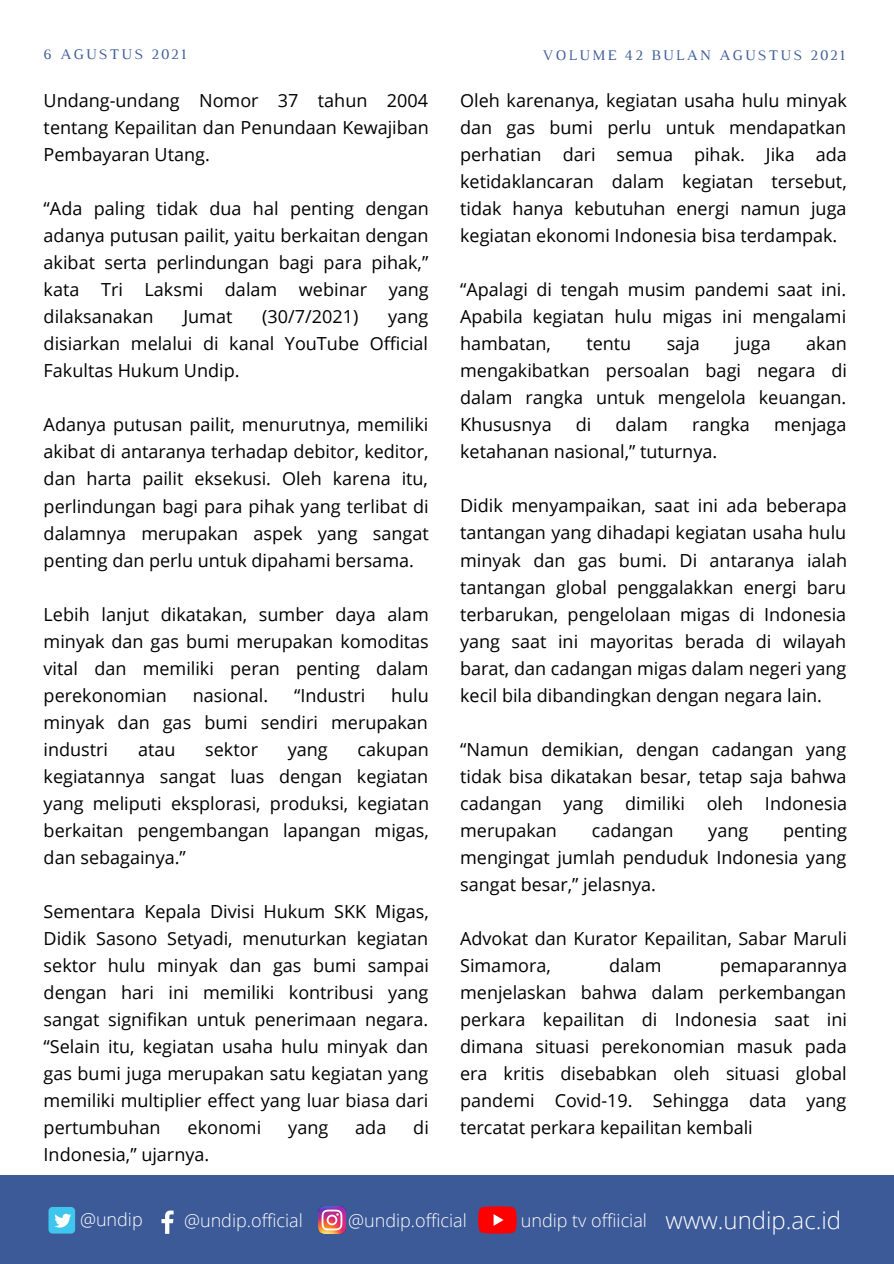
<style>
.page{position:relative;width:894px;height:1264px;background:#fff}
.page>*{position:absolute;margin:0;border:0;box-sizing:border-box;transform-origin:0 0}
.t1{font:300 24px "Open Sans";color:#fff}
.t2{font:18px/27px "Open Sans";color:#000;text-align:justify}
.t3{font:300 18px "Open Sans";color:#fff}
.t4{font:15px "Luthier";letter-spacing:.14em;color:#3d5a98}
</style>
<div class="page">
<div style="left:0;top:1175px;width:893px;height:88px;background:#3d5a98"></div>
<div style="left:48px;top:1206px;width:27px;height:27px;background:#3fc6ee;border-radius:4px"></div>
<svg style="left:54px;top:1213px;width:17px;height:14px"></svg>
<svg style="left:161px;top:1210px;width:12px;height:23px"></svg>
<svg style="left:478px;top:1206px;width:38px;height:27px"></svg>
<img style="left:318px;top:1206px;width:27px;height:27px">
<p class="t4" style="left:44px;top:49px;width:144px">6 AGUSTUS 2021</p>
<p class="t4" style="left:542px;top:49px;width:304px">VOLUME 42 BULAN AGUSTUS 2021</p>
<p class="t2" style="left:44px;top:86px;width:386px">Undang-undang Nomor 37 tahun 2004 tentang Kepailitan dan Penundaan Kewajiban Pembayaran Utang.</p>
<p class="t2" style="left:44px;top:195px;width:386px">“Ada paling tidak dua hal penting dengan adanya putusan pailit, yaitu berkaitan dengan akibat serta perlindungan bagi para pihak,” kata Tri Laksmi dalam webinar yang dilaksanakan</p>
<p class="t2" style="left:183px;top:303px;width:50px">Jumat</p>
<p class="t2" style="left:262px;top:303px;width:97px">(30/7/2021)</p>
<p class="t2" style="left:44px;top:303px;width:386px;text-indent:344px">yang disiarkan melalui di kanal YouTube Official Fakultas Hukum Undip.</p>
<p class="t2" style="left:44px;top:411px;width:386px">Adanya putusan pailit, menurutnya, memiliki akibat di antaranya terhadap debitor, keditor, dan harta pailit eksekusi. Oleh karena itu, perlindungan bagi para pihak yang terlibat di dalamnya merupakan aspek yang sangat penting dan perlu untuk dipahami bersama.</p>
<p class="t2" style="left:44px;top:600px;width:386px">Lebih lanjut dikatakan, sumber daya alam minyak dan gas bumi merupakan komoditas vital dan memiliki peran penting dalam perekonomian</p>
<p class="t2" style="left:44px;top:681px;width:386px;text-indent:347px">hulu minyak dan gas bumi sendiri merupakan industri</p>
<p class="t2" style="left:193px;top:681px;width:77px">nasional.</p>
<p class="t2" style="left:294px;top:681px;width:73px">“Industri</p>
<p class="t2" style="left:44px;top:735px;width:387px;text-indent:314px">cakupan kegiatannya sangat luas dengan kegiatan yang meliputi eksplorasi, produksi, kegiatan berkaitan pengembangan lapangan migas, dan sebagainya.”</p>
<p class="t2" style="left:44px;top:897px;width:386px">Sementara Kepala Divisi Hukum SKK Migas, Didik Sasono Setyadi, menuturkan kegiatan sektor hulu minyak dan gas bumi sampai dengan hari ini memiliki kontribusi yang sangat signifikan untuk penerimaan negara. “Selain itu, kegiatan usaha hulu minyak dan gas bumi juga merupakan satu kegiatan yang memiliki multiplier effect yang luar biasa dari pertumbuhan</p>
<p class="t2" style="left:138px;top:735px;width:39px">atau</p>
<p class="t2" style="left:205px;top:735px;width:54px">sektor</p>
<p class="t2" style="left:288px;top:735px;width:41px">yang</p>
<p class="t2" style="left:187px;top:1113px;width:75px">ekonomi</p>
<p class="t2" style="left:288px;top:1113px;width:41px">yang</p>
<p class="t2" style="left:355px;top:1113px;width:33px">ada</p>
<p class="t2" style="left:413px;top:1113px;width:17px">di</p>
<p class="t2" style="left:44px;top:1140px;width:167px">Indonesia,” ujarnya.</p>
<p class="t2" style="left:460px;top:86px;width:388px">Oleh karenanya, kegiatan usaha hulu minyak dan gas bumi perlu untuk mendapatkan perhatian dari semua pihak. Jika ada ketidaklancaran dalam kegiatan tersebut, tidak hanya kebutuhan energi namun juga kegiatan ekonomi Indonesia bisa terdampak.</p>
<p class="t2" style="left:460px;top:276px;width:387px">“Apalagi di tengah musim pandemi saat ini.<br>Apabila kegiatan hulu migas ini mengalami hambatan,</p>
<p class="t2" style="left:460px;top:330px;width:388px;text-indent:346px">akan mengakibatkan persoalan bagi negara di dalam rangka untuk mengelola keuangan.<br>Khususnya</p>
<p class="t2" style="left:586px;top:330px;width:46px">tentu</p>
<p class="t2" style="left:666px;top:330px;width:35px">saja</p>
<p class="t2" style="left:735px;top:330px;width:37px">juga</p>
<p class="t2" style="left:575px;top:411px;width:17px">di</p>
<p class="t2" style="left:615px;top:411px;width:54px">dalam</p>
<p class="t2" style="left:692px;top:411px;width:59px">rangka</p>
<p class="t2" style="left:773px;top:411px;width:74px">menjaga</p>
<p class="t2" style="left:460px;top:438px;width:258px">ketahanan nasional,” tuturnya.</p>
<p class="t2" style="left:460px;top:492px;width:388px">Didik menyampaikan, saat ini ada beberapa tantangan yang dihadapi kegiatan usaha hulu minyak dan gas bumi. Di antaranya ialah tantangan global penggalakkan energi baru terbarukan, pengelolaan migas di Indonesia yang saat ini mayoritas berada di wilayah barat, dan cadangan migas dalam negeri yang kecil bila dibandingkan dengan negara lain.</p>
<p class="t2" style="left:460px;top:735px;width:388px">“Namun demikian, dengan cadangan yang tidak bisa dikatakan besar, tetap saja bahwa cadangan yang dimiliki oleh Indonesia merupakan</p>
<p class="t2" style="left:591px;top:816px;width:83px">cadangan</p>
<p class="t2" style="left:708px;top:816px;width:41px">yang</p>
<p class="t2" style="left:460px;top:816px;width:388px;text-indent:323px">penting mengingat jumlah penduduk Indonesia yang sangat besar,” jelasnya.</p>
<p class="t2" style="left:460px;top:924px;width:388px">Advokat dan Kurator Kepailitan, Sabar Maruli<br>Simamora,</p>
<p class="t2" style="left:609px;top:951px;width:54px">dalam</p>
<p class="t2" style="left:460px;top:951px;width:388px;text-indent:259px">pemaparannya menjelaskan bahwa dalam perkembangan perkara kepailitan di Indonesia saat ini dimana situasi perekonomian masuk pada era kritis disebabkan oleh situasi global pandemi Covid-19. Sehingga data yang tercatat perkara kepailitan kembali</p>
<p class="t3" style="left:80px;top:1207px;width:64px">@undip</p>
<p class="t3" style="left:184px;top:1207px;width:120px">@undip.official</p>
<p class="t3" style="left:348px;top:1207px;width:120px">@undip.official</p>
<p class="t3" style="left:520px;top:1207px;width:128px">undip tv offiicial</p>
<h1 class="t1" style="left:665px;top:1203px;width:177px">www.undip.ac.id</h1>
</div>
